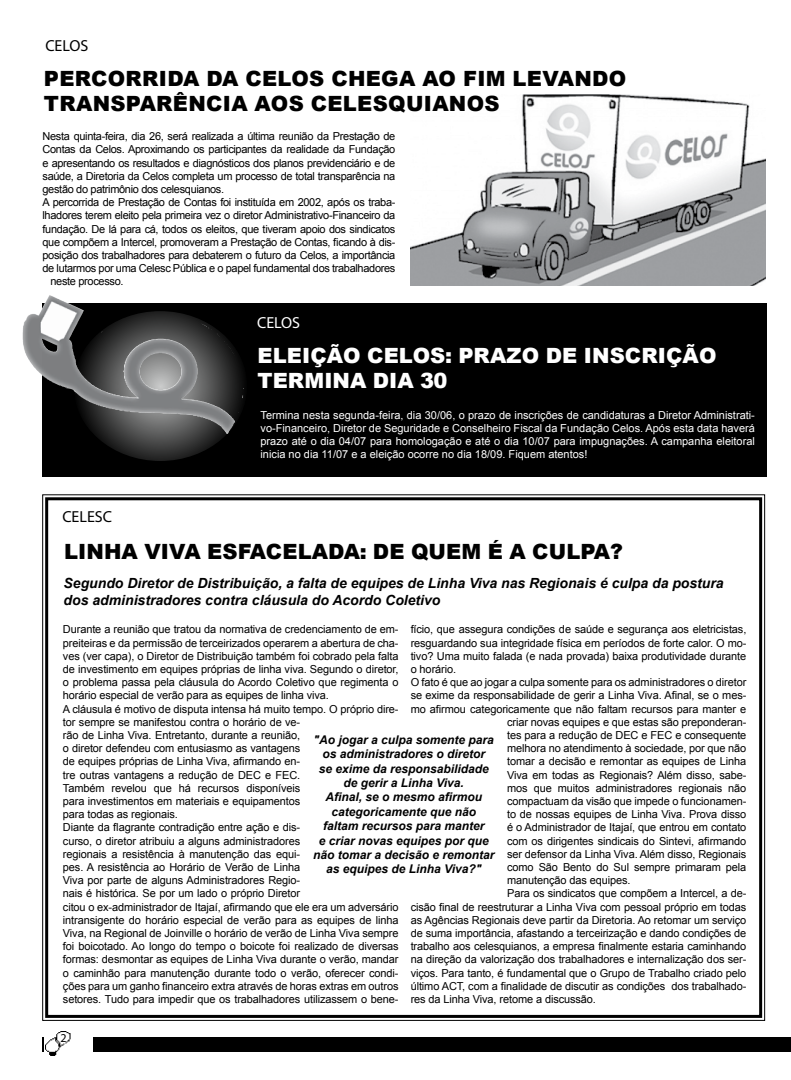
<style>
.page{position:relative;width:791px;height:1080px;background:#fff}
.page>*{position:absolute;margin:0;border:0;box-sizing:border-box;transform-origin:0 0}
.t1{font:900 21px/25.2px "Arial";letter-spacing:.015em;color:#000}
.t2{font:900 21px/25.2px "Arial";letter-spacing:.005em;color:#fff}
.t3{font:16px "Myriad Pro";color:#000}
.t4{font:16px "Myriad Pro";color:#fff}
.t5{font:italic 700 14px/16.8px "Arial";color:#000}
.t6{font:italic 700 12px/14.4px "Arial";color:#000;text-align:center}
.t7{font:12px "Myriad Pro";color:#000}
.t8{font:11px/13.2px "Arial";letter-spacing:-.01em;color:#000}
.t9{font:11px "Arial";letter-spacing:-.03em;color:#000}
.t10{font:11px/13.2px "Arial";color:#fff;text-align:justify}
</style>
<div class="page">
<div style="left:43px;top:1037px;width:748px;height:15px;background:#000"></div>
<img style="left:44px;top:1032px;width:48px;height:24px">
<img style="left:411px;top:94px;width:354px;height:191px">
<div style="left:42px;top:304px;width:724px;height:173px;background:#000"></div>
<div style="left:15px;top:281px;width:229px;height:193px;background:#fff;opacity:.75"></div>
<svg style="left:42px;top:494px;width:724px;height:527px"></svg>
<div style="left:45px;top:497px;width:717px;height:521px;border:3px solid #000"></div>
<h2 class="t3" style="left:45px;top:36px;width:44px">CELOS</h2>
<h1 class="t1" style="left:44px;top:65px;width:584px">PERCORRIDA DA CELOS CHEGA AO FIM LEVANDO<br>TRANSPARÊNCIA AOS CELESQUIANOS</h1>
<p class="t9" style="left:43px;top:129px;width:354px">Nesta quinta-feira, dia 26, será realizada a última reunião da Prestação de</p>
<p class="t9" style="left:43px;top:142px;width:354px">Contas da Celos. Aproximando os participantes da realidade da Fundação</p>
<p class="t9" style="left:43px;top:155px;width:354px">e apresentando os resultados e diagnósticos dos planos previdenciário e de</p>
<p class="t9" style="left:43px;top:168px;width:354px">saúde, a Diretoria da Celos completa um processo de total transparência na</p>
<p class="t9" style="left:43px;top:182px;width:183px">gestão do patrimônio dos celesquianos.</p>
<p class="t9" style="left:43px;top:195px;width:354px">A percorrida de Prestação de Contas foi instituída em 2002, após os traba-</p>
<p class="t9" style="left:43px;top:208px;width:354px">lhadores terem eleito pela primeira vez o diretor Administrativo-Financeiro da</p>
<p class="t9" style="left:43px;top:221px;width:354px">fundação. De lá para cá, todos os eleitos, que tiveram apoio dos sindicatos</p>
<p class="t9" style="left:43px;top:234px;width:354px">que compõem a Intercel, promoveram a Prestação de Contas, ficando à dis-</p>
<p class="t9" style="left:43px;top:248px;width:354px">posição dos trabalhadores para debaterem o futuro da Celos, a importância</p>
<p class="t9" style="left:43px;top:261px;width:354px">de lutarmos por uma Celesc Pública e o papel fundamental dos trabalhadores</p>
<p class="t9" style="left:51px;top:274px;width:75px">neste processo.</p>
<h2 class="t4" style="left:257px;top:313px;width:44px">CELOS</h2>
<h1 class="t2" style="left:257px;top:342px;width:461px">ELEIÇÃO CELOS: PRAZO DE INSCRIÇÃO<br>TERMINA DIA 30</h1>
<p class="t10" style="left:260px;top:408px;width:496px">Termina nesta segunda-feira, dia 30/06, o prazo de inscrições de candidaturas a Diretor Administrati&shy;vo-Financeiro, Diretor de Seguridade e Conselheiro Fiscal da Fundação Celos. Após esta data haverá prazo até o dia 04/07 para homologação e até o dia 10/07 para impugnações. A campanha eleitoral inicia no dia 11/07 e a eleição ocorre no dia 18/09. Fiquem atentos!</p>
<h2 class="t3" style="left:62px;top:507px;width:51px">CELESC</h2>
<h1 class="t1" style="left:64px;top:538px;width:560px">LINHA VIVA ESFACELADA: DE QUEM É A CULPA?</h1>
<p class="t5" style="left:64px;top:575px;width:661px">Segundo Diretor de Distribuição, a falta de equipes de Linha Viva nas Regionais é culpa da postura dos administradores contra cláusula do Acordo Coletivo</p>
<p class="t8" style="left:63px;top:623px;width:337px">Durante a reunião que tratou da normativa de credenciamento de em&shy;preiteiras e da permissão de terceirizados operarem a abertura de cha&shy;ves (ver capa), o Diretor de Distribuição também foi cobrado pela falta de investimento em equipes próprias de linha viva. Segundo o diretor, o problema passa pela cláusula do Acordo Coletivo que regimenta o horário especial de verão para as equipes de linha viva.<br>A cláusula é motivo de disputa intensa há muito tempo. O próprio dire&shy;tor sempre se manifestou contra o horário de ve-<br>rão de Linha Viva. Entretanto, durante a reunião,<br>o diretor defendeu com entusiasmo as vantagens<br>de equipes próprias de Linha Viva, afirmando en-<br>tre outras vantagens a redução de DEC e FEC.<br>Também revelou que há recursos disponíveis<br>para investimentos em materiais e equipamentos<br>para todas as regionais.<br>Diante da flagrante contradição entre ação e dis-<br>curso, o diretor atribuiu a alguns administradores<br>regionais a resistência à manutenção das equi-<br>pes. A resistência ao Horário de Verão de Linha<br>Viva por parte de alguns Administradores Regio-<br>nais é histórica. Se por um lado o próprio Diretor<br>citou o ex-administrador de Itajaí, afirmando que ele era um adversário intransigente do horário especial de verão para as equipes de linha Viva, na Regional de Joinville o horário de verão de Linha Viva sempre foi boicotado. Ao longo do tempo o boicote foi realizado de diversas formas: desmontar as equipes de Linha Viva durante o verão, mandar o caminhão para manutenção durante todo o verão, oferecer condi&shy;ções para um ganho financeiro extra através de horas extras em outros setores. Tudo para impedir que os trabalhadores utilizassem o bene-</p>
<p class="t8" style="left:411px;top:623px;width:337px">fício, que assegura condições de saúde e segurança aos eletricistas,</p>
<p class="t8" style="left:411px;top:636px;width:337px">resguardando sua integridade física em períodos de forte calor. O mo-</p>
<p class="t8" style="left:411px;top:649px;width:337px">tivo? Uma muito falada (e nada provada) baixa produtividade durante</p>
<p class="t8" style="left:411px;top:662px;width:47px">o horário.</p>
<p class="t8" style="left:411px;top:676px;width:337px">O fato é que ao jogar a culpa somente para os administradores o diretor</p>
<p class="t8" style="left:411px;top:689px;width:337px">se exime da responsabilidade de gerir a Linha Viva. Afinal, se o mes-</p>
<p class="t8" style="left:411px;top:702px;width:337px">mo afirmou categoricamente que não faltam recursos para manter e</p>
<p class="t8" style="left:507px;top:715px;width:241px">criar novas equipes e que estas são preponderan-</p>
<p class="t8" style="left:507px;top:728px;width:241px">tes para a redução de DEC e FEC e consequente</p>
<p class="t8" style="left:507px;top:742px;width:241px">melhora no atendimento à sociedade, por que não</p>
<p class="t8" style="left:507px;top:755px;width:241px">tomar a decisão e remontar as equipes de Linha</p>
<p class="t8" style="left:507px;top:768px;width:241px">Viva em todas as Regionais? Além disso, sabe-</p>
<p class="t8" style="left:507px;top:781px;width:241px">mos que muitos administradores regionais não</p>
<p class="t8" style="left:507px;top:794px;width:241px">compactuam da visão que impede o funcionamen-</p>
<p class="t8" style="left:507px;top:808px;width:241px">to de nossas equipes de Linha Viva. Prova disso</p>
<p class="t8" style="left:507px;top:821px;width:241px">é o Administrador de Itajaí, que entrou em contato</p>
<p class="t8" style="left:507px;top:834px;width:241px">com os dirigentes sindicais do Sintevi, afirmando</p>
<p class="t8" style="left:507px;top:847px;width:241px">ser defensor da Linha Viva. Além disso, Regionais</p>
<p class="t8" style="left:507px;top:860px;width:241px">como São Bento do Sul sempre primaram pela</p>
<p class="t8" style="left:507px;top:874px;width:125px">manutenção das equipes.</p>
<p class="t8" style="left:507px;top:887px;width:241px">Para os sindicatos que compõem a Intercel, a de-</p>
<p class="t8" style="left:411px;top:900px;width:337px">cisão final de reestruturar a Linha Viva com pessoal próprio em todas</p>
<p class="t8" style="left:411px;top:913px;width:337px">as Agências Regionais deve partir da Diretoria. Ao retomar um serviço</p>
<p class="t8" style="left:411px;top:926px;width:337px">de suma importância, afastando a terceirização e dando condições de</p>
<p class="t8" style="left:411px;top:940px;width:337px">trabalho aos celesquianos, a empresa finalmente estaria caminhando</p>
<p class="t8" style="left:411px;top:953px;width:337px">na direção da valorização dos trabalhadores e internalização dos ser-</p>
<p class="t8" style="left:411px;top:966px;width:337px">viços. Para tanto, é fundamental que o Grupo de Trabalho criado pelo</p>
<p class="t8" style="left:411px;top:979px;width:337px">último ACT, com a finalidade de discutir as condições dos trabalhado-</p>
<p class="t8" style="left:411px;top:992px;width:187px">res da Linha Viva, retome a discussão.</p>
<p class="t6" style="left:313px;top:733px;width:183px">"Ao jogar a culpa somente para os administradores o diretor<br>se exime da responsabilidade de gerir a Linha Viva.<br>Afinal, se o mesmo afirmou categoricamente que não faltam recursos para manter<br>e criar novas equipes por que não tomar a decisão e remontar as equipes de Linha Viva?"</p>
<p class="t7" style="left:61px;top:1030px;width:8px">2</p>
</div>
